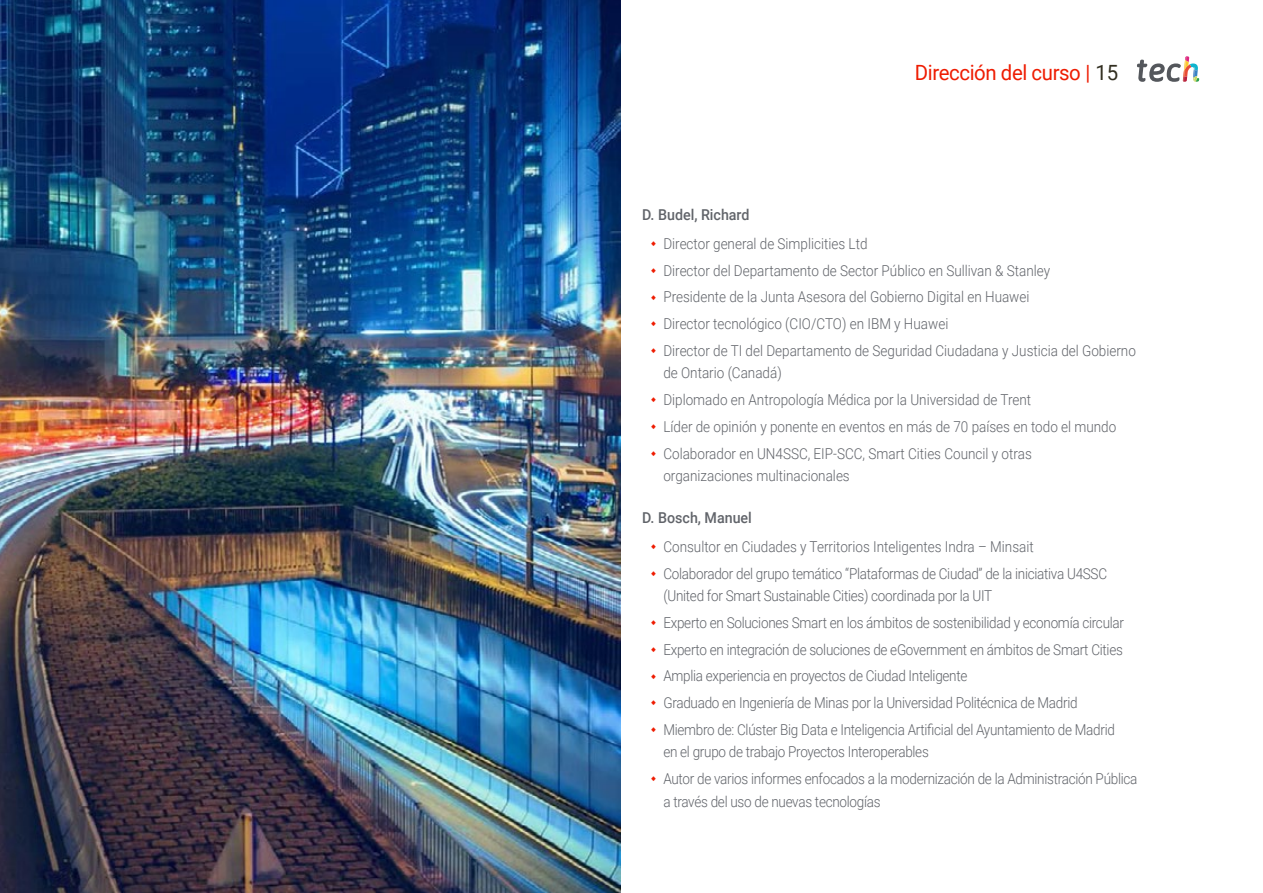
<style>
.page{position:relative;width:1263px;height:893px;background:#fff}
.page>*{position:absolute;margin:0;border:0;box-sizing:border-box;transform-origin:0 0}
.t1{font:21px "Roboto";letter-spacing:-.02em;color:#ee1c02}
.t2{font:300 15px/26.7px "Roboto";letter-spacing:-.02em;color:#61646a;scale:.9 1}
.t3{font:300 15px/26.7px "Roboto";color:#61646a;scale:.9 1}
.t4{font:500 15px "Roboto";color:#61646a;scale:.95 1}
.s1{color:#312e20}
</style>
<div class="page">
<svg style="left:1137px;top:56px;width:62px;height:26px"></svg>
<img style="left:0;top:0;width:621px;height:893px">
<h1 class="t1" style="left:915px;top:57px;width:205px">Dirección del curso | <span class="s1">15</span></h1>
<p class="t4" style="left:642px;top:204px;width:115px">D. Budel, Richard</p>
<p class="t3" style="left:663px;top:230px;width:527px">Director general de Simplicities Ltd<br>Director del Departamento de Sector Público en Sullivan &amp; Stanley<br>Presidente de la Junta Asesora del Gobierno Digital en Huawei<br>Director tecnológico (CIO/CTO) en IBM y Huawei<br>Director de TI del Departamento de Seguridad Ciudadana y Justicia del Gobierno</p>
<p class="t3" style="left:663px;top:359px;width:505px">de Ontario (Canadá)<br>Diplomado en Antropología Médica por la Universidad de Trent<br>Líder de opinión y ponente en eventos en más de 70 países en todo el mundo Colaborador en UN4SSC, EIP-SCC, Smart Cities Council y otras</p>
<p class="t3" style="left:663px;top:462px;width:209px">organizaciones multinacionales</p>
<p class="t4" style="left:642px;top:507px;width:117px">D. Bosch, Manuel</p>
<p class="t2" style="left:663px;top:532px;width:494px">Consultor en Ciudades y Territorios Inteligentes Indra – Minsait<br>Colaborador del grupo temático “Plataformas de Ciudad” de la iniciativa U4SSC</p>
<p class="t2" style="left:663px;top:582px;width:513px">(United for Smart Sustainable Cities) coordinada por la UIT<br>Experto en Soluciones Smart en los ámbitos de sostenibilidad y economía circular Experto en integración de soluciones de eGovernment en ámbitos de Smart Cities Amplia experiencia en proyectos de Ciudad Inteligente<br>Graduado en Ingeniería de Minas por la Universidad Politécnica de Madrid Miembro de: Clúster Big Data e Inteligencia Artificial del Ayuntamiento de Madrid</p>
<p class="t2" style="left:663px;top:738px;width:528px">en el grupo de trabajo Proyectos Interoperables<br>Autor de varios informes enfocados a la modernización de la Administración Pública</p>
<p class="t2" style="left:663px;top:787px;width:243px">a través del uso de nuevas tecnologías</p>
</div>
